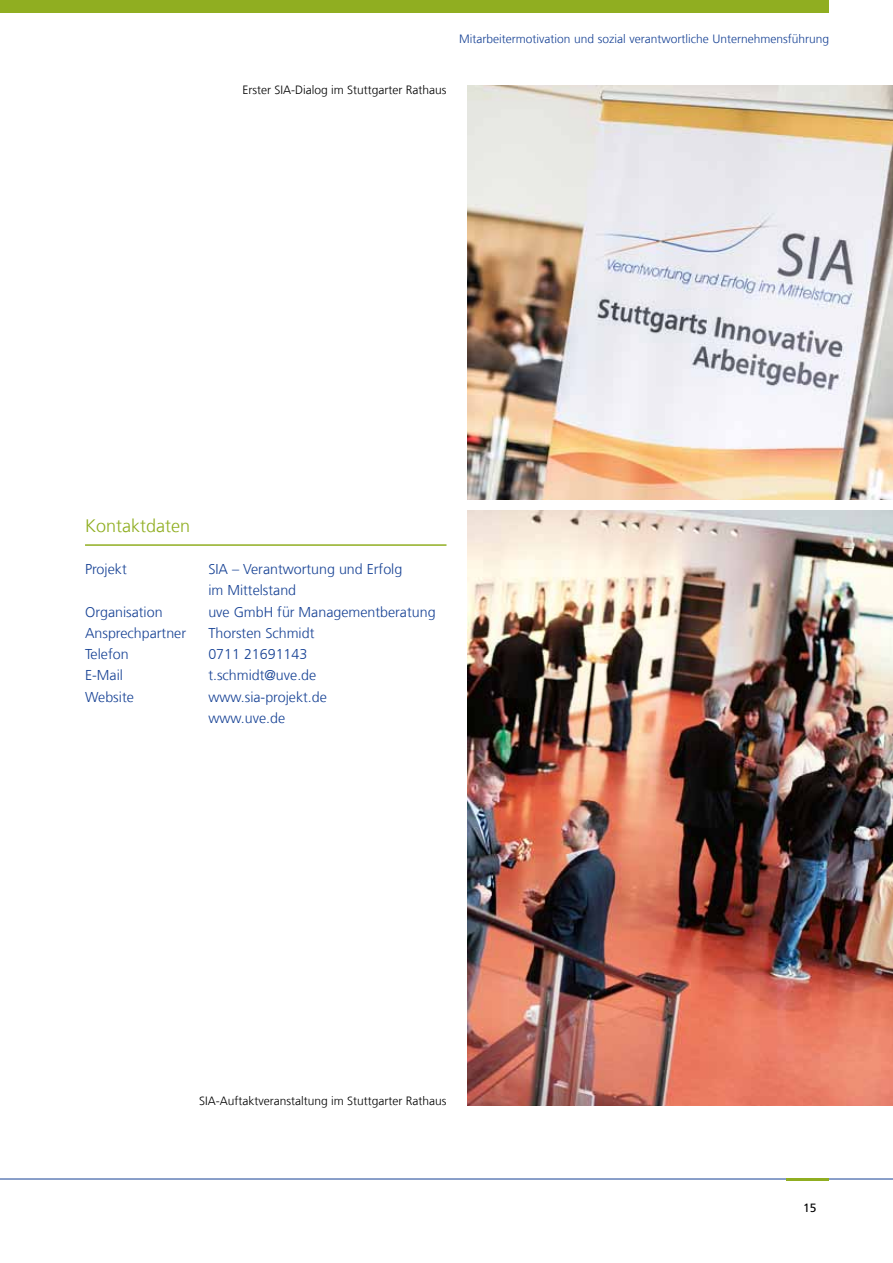
<style>
.page{position:relative;width:893px;height:1263px;background:#fff}
.page>*{position:absolute;margin:0;border:0;box-sizing:border-box;transform-origin:0 0}
.t1{font:300 18px "Frutiger LT Com";color:#90ae21}
.t2{font:300 14.25px/21.3px "Frutiger LT Com";color:#164194}
.t3{font:300 12px "Frutiger LT Com";color:#000}
.t4{font:300 12px "Frutiger LT Com";color:#164194}
.t5{font:12px "Frutiger LT Com";color:#000}
</style>
<div class="page">
<hr style="left:0;top:1178px;width:893px;height:1px;background:#164194">
<hr style="left:787px;top:1178px;width:42px;height:2px;background:#90ae21">
<div style="left:0;top:0;width:829px;height:13px;background:#90ae21"></div>
<hr style="left:85px;top:544px;width:361px;height:2px;background:#90ae21">
<img style="left:468px;top:510px;width:425px;height:596px">
<img style="left:468px;top:85px;width:425px;height:415px">
<p class="t4" style="left:459px;top:31px;width:372px">Mitarbeitermotivation und sozial verantwortliche Unternehmensführung</p>
<p class="t3" style="left:242px;top:83px;width:205px">Erster SIA-Dialog im Stuttgarter Rathaus</p>
<p class="t1" style="left:85px;top:515px;width:107px">Kontaktdaten</p>
<p class="t2" style="left:85px;top:559px;width:43px">Projekt</p>
<p class="t2" style="left:208px;top:559px;width:196px">SIA – Verantwortung und Erfolg im Mittelstand</p>
<p class="t2" style="left:85px;top:601px;width:79px">Organisation</p>
<p class="t2" style="left:208px;top:601px;width:229px">uve GmbH für Managementberatung</p>
<p class="t2" style="left:85px;top:622px;width:103px">Ansprechpartner</p>
<p class="t2" style="left:208px;top:622px;width:108px">Thorsten Schmidt</p>
<p class="t2" style="left:85px;top:644px;width:45px">Telefon</p>
<p class="t2" style="left:208px;top:644px;width:101px">0711 21691143</p>
<p class="t2" style="left:85px;top:665px;width:39px">E-Mail</p>
<p class="t2" style="left:208px;top:665px;width:109px">t.schmidt@uve.de</p>
<p class="t2" style="left:85px;top:686px;width:50px">Website</p>
<p class="t2" style="left:208px;top:686px;width:120px">www.sia-projekt.de www.uve.de</p>
<p class="t3" style="left:199px;top:1094px;width:249px">SIA-Auftaktveranstaltung im Stuttgarter Rathaus</p>
<p class="t5" style="left:803px;top:1201px;width:15px">15</p>
</div>
